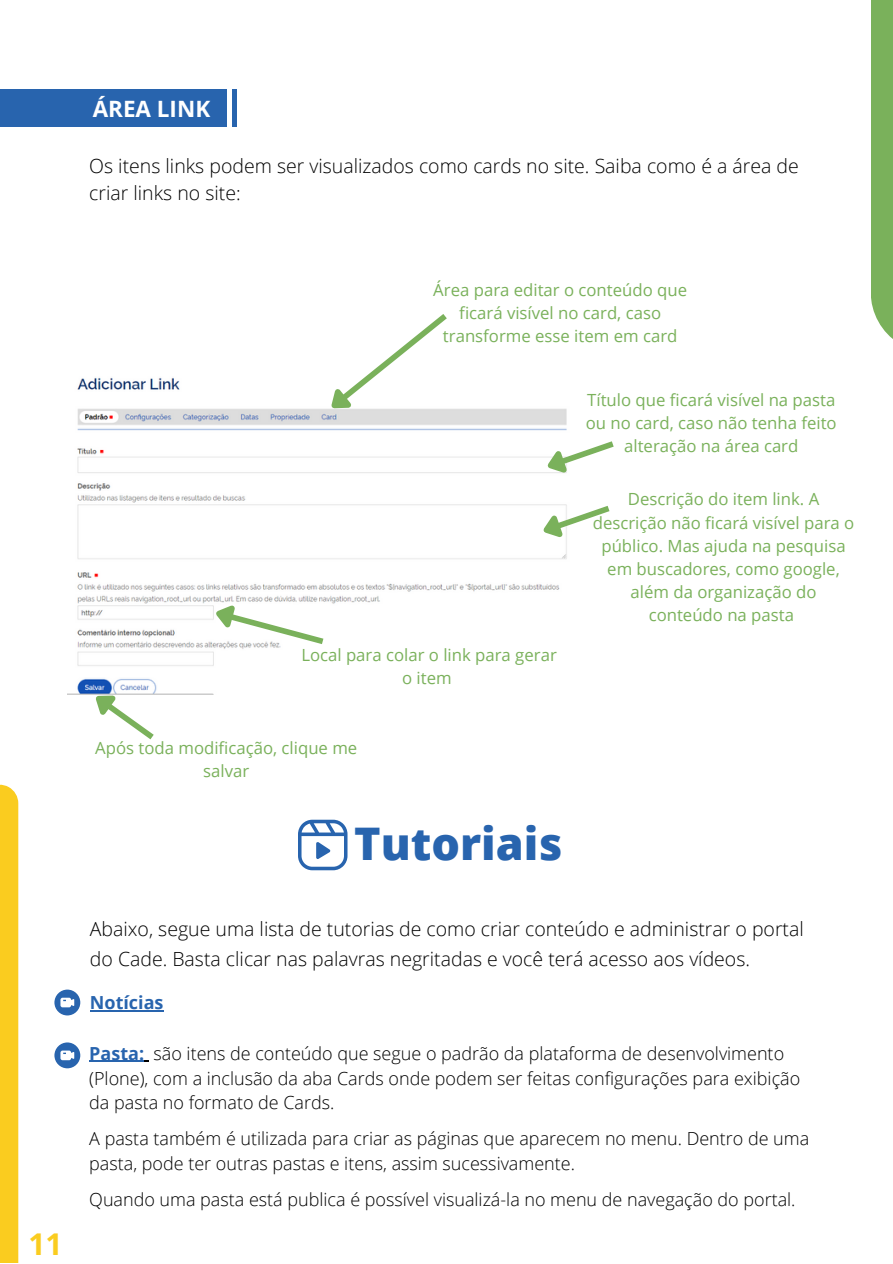
<style>
.page{position:relative;width:893px;height:1264px;background:#fff}
.page>*{position:absolute;margin:0;border:0;box-sizing:border-box;transform-origin:0 0}
.t1{font:800 45px "Open Sans";color:#2864ae}
.t2{font:700 30px "Open Sans";color:#facc1f}
.t3{font:700 22.5px "Open Sans";color:#fff}
.t4{font:300 19.5px/27px "Open Sans";color:#000}
.t5{font:300 18px/24.8px "Open Sans";color:#000}
.t6{font:700 18px "Open Sans";color:#2864ae}
.t7{font:16.8px/23.1px "Open Sans";color:#7ab15b;text-align:center}
.s1{font-weight:700;color:#2864ae}
</style>
<div class="page">
<img style="left:67px;top:377px;width:500px;height:317px">
<svg style="left:535px;top:437px;width:79px;height:47px"></svg>
<svg style="left:531px;top:501px;width:79px;height:47px"></svg>
<svg style="left:206px;top:592px;width:123px;height:56px"></svg>
<svg style="left:314px;top:314px;width:139px;height:110px"></svg>
<svg style="left:81px;top:677px;width:79px;height:63px"></svg>
<svg style="left:298px;top:819px;width:49px;height:51px"></svg>
<svg style="left:54px;top:989px;width:26px;height:26px"></svg>
<hr style="left:90px;top:1010px;width:73px;height:1px;background:#2864ae">
<hr style="left:89px;top:1060px;width:55px;height:2px;background:#2864ae">
<svg style="left:54px;top:1042px;width:26px;height:26px"></svg>
<div style="left:0;top:89px;width:226px;height:38px;background:#2864ae"></div>
<hr style="left:232px;top:89px;width:4px;height:38px;background:#2864ae">
<div style="left:870px;top:0;width:22px;height:378px;background:#7ab15b"></div>
<div style="left:0;top:783px;width:18px;height:479px;background:#facc1f"></div>
<p class="t3" style="left:93px;top:93px;width:119px">ÁREA LINK</p>
<p class="t4" style="left:89px;top:151px;width:711px">Os itens links podem ser visualizados como cards no site. Saiba como é a área de criar links no site:</p>
<h2 class="t2" style="left:28px;top:1223px;width:36px">11</h2>
<p class="t7" style="left:433px;top:277px;width:255px">Área para editar o conteúdo que ficará visível no card, caso transforme esse item em card</p>
<p class="t7" style="left:301px;top:643px;width:257px">Local para colar o link para gerar o item</p>
<p class="t7" style="left:95px;top:736px;width:263px">Após toda modificação, clique me salvar</p>
<h1 class="t1" style="left:354px;top:811px;width:210px">Tutoriais</h1>
<p class="t7" style="left:586px;top:388px;width:252px">Título que ficará visível na pasta ou no card, caso não tenha feito alteração na área card</p>
<p class="t7" style="left:592px;top:487px;width:263px">Descrição do item link. A descrição não ficará visível para o público. Mas ajuda na pesquisa em buscadores, como google, além da organização do conteúdo na pasta</p>
<p class="t4" style="left:90px;top:913px;width:715px;line-height:30.3px">Abaixo, segue uma lista de tutorias de como criar conteúdo e administrar o portal do Cade. Basta clicar nas palavras negritadas e você terá acesso aos vídeos.</p>
<p class="t6" style="left:90px;top:990px;width:75px">Notícias</p>
<p class="t5" style="left:89px;top:1040px;width:712px"><span class="s1">Pasta:</span> são itens de conteúdo que segue o padrão da plataforma de desenvolvimento (Plone), com a inclusão da aba Cards onde podem ser feitas configurações para exibição da pasta no formato de Cards.</p>
<p class="t5" style="left:89px;top:1125px;width:721px">A pasta também é utilizada para criar as páginas que aparecem no menu. Dentro de uma pasta, pode ter outras pastas e itens, assim sucessivamente.</p>
<p class="t5" style="left:89px;top:1186px;width:707px">Quando uma pasta está publica é possível visualizá-la no menu de navegação do portal.</p>
</div>
